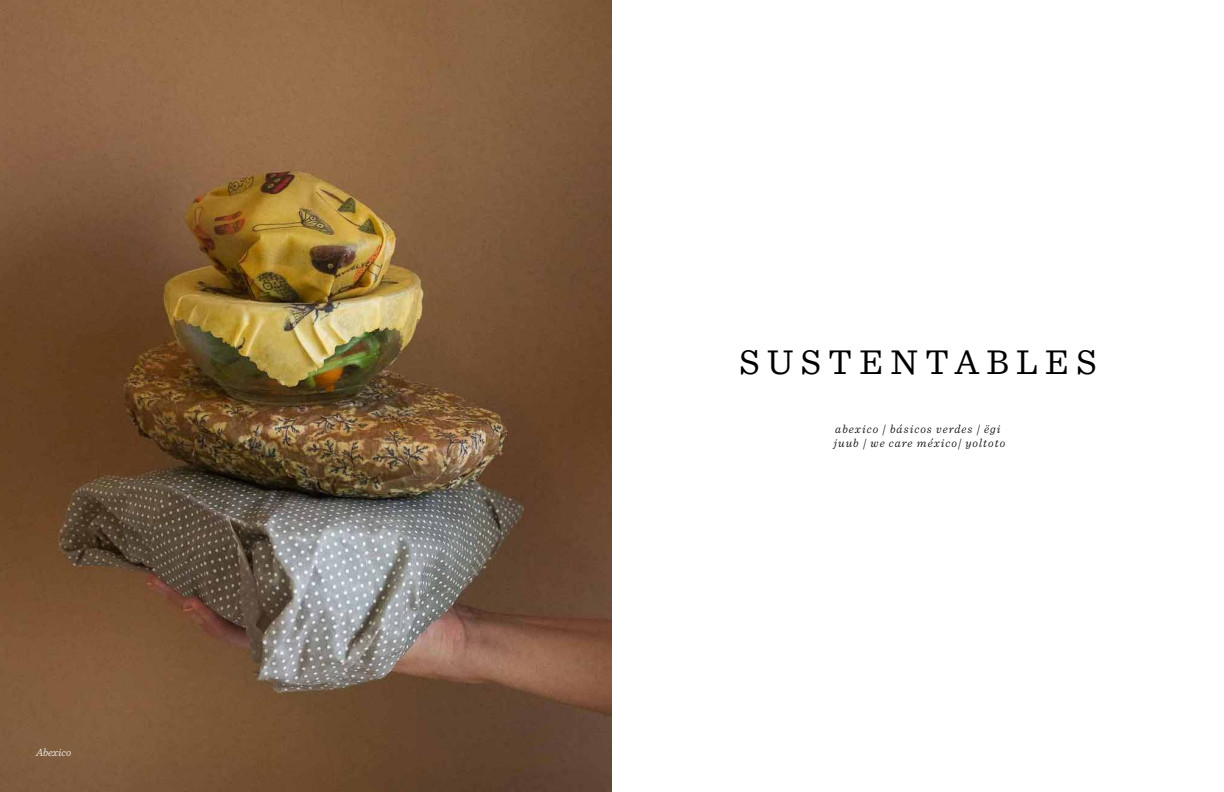
<style>
.page{position:relative;width:1224px;height:792px;background:#fff}
.page>*{position:absolute;margin:0;border:0;box-sizing:border-box;transform-origin:0 0}
.t1{font:36px "Sentinel Pro";letter-spacing:.2em;color:#000}
.t2{font:italic 300 12px/14.4px "Sentinel Pro";letter-spacing:.09em;color:#000}
.t3{font:italic 300 11px "Sentinel Pro";letter-spacing:-.005em;color:#fff}
</style>
<div class="page">
<img style="left:0;top:0;width:612px;height:792px">
<p class="t3" style="left:36px;top:744px;width:37px">Abexico</p>
<h1 class="t1" style="left:739px;top:336px;width:359px">SUSTENTABLES</h1>
<p class="t2" style="left:834px;top:421px;width:173px">abexico | básicos verdes | ëgi juub | we care méxico| yoltoto</p>
</div>
